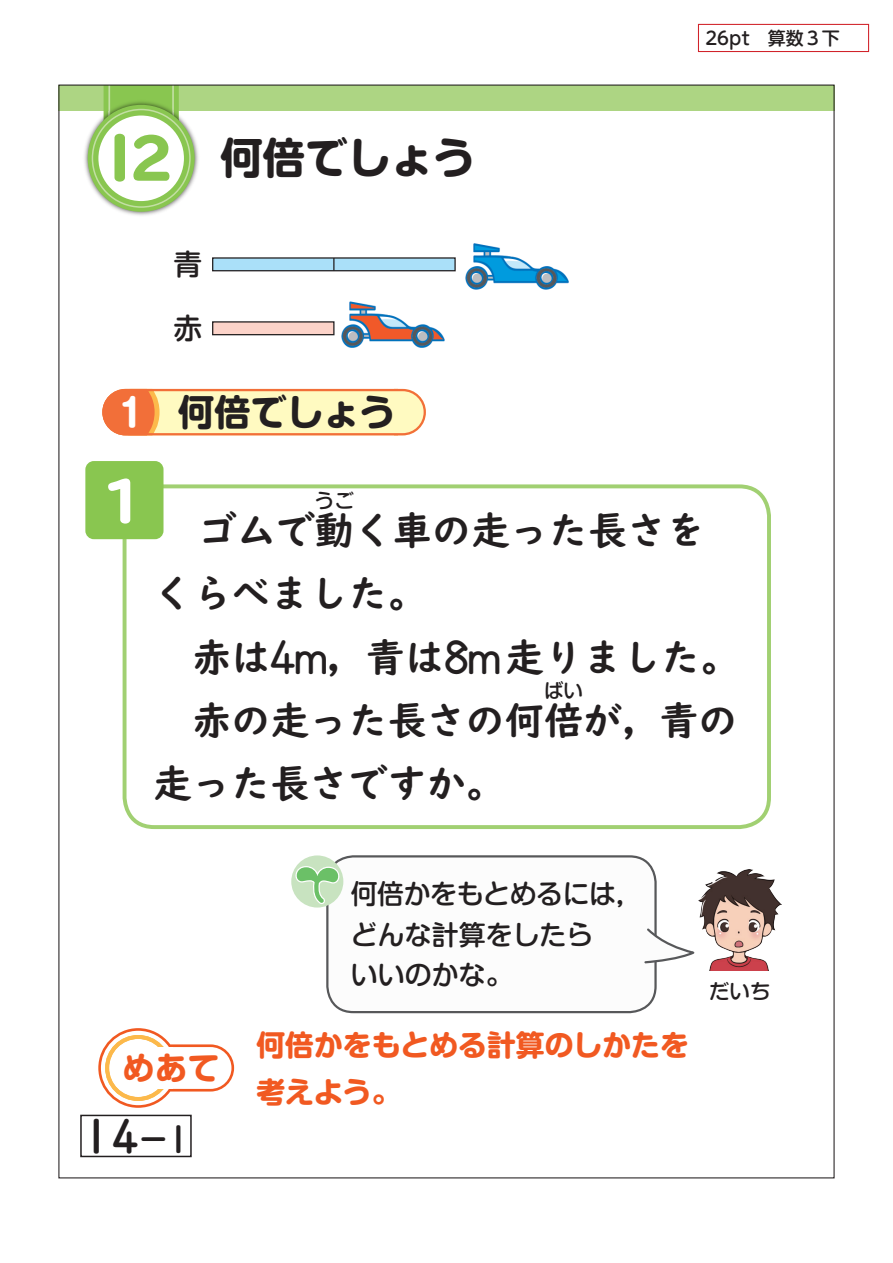
<style>
.page{position:relative;width:893px;height:1263px;background:#fff}
.page>*{position:absolute;margin:0;border:0;box-sizing:border-box;transform-origin:0 0}
.t1{font:700 42.45px "G Shin M Go Pro";color:#231f20}
.t2{font:700 39px/63.3px "UD Digi Kyokasho Std";color:#231f20}
.t3{font:39px "MOG Suuji K60";color:#231f20}
.t4{font:700 36.3px "G Shin M Go Pro";color:#231f20}
.t5{font:700 31.65px "G Shin M Go Pro";color:#f15921}
.t6{font:700 28.8px/46.5px "G Shin M Go Pro";color:#f15921}
.t7{font:500 28.65px "G Shin M Go Pro";color:#231f20}
.t8{font:500 27px/41px "G Shin M Go Pro";color:#231f20}
.t9{font:500 20.4px "G Shin M Go Pro";color:#231f20}
.t10{font:500 19.5px "G Shin M Go Pro";color:#231f20}
.t11{font:500 18px "UD Shin M Go Pro";color:#231f20}
.s1{font-size:37.2px;color:#fff}
.s2{font-family:"K32 Font EB";font-weight:400}
.s3{font-size:31.2px}
</style>
<div class="page">
<div style="left:59px;top:85px;width:775px;height:25px;background:#add583"></div>
<img style="left:81px;top:110px;width:121px;height:106px">
<div style="left:88px;top:105px;width:107px;height:107px;background:#89c650;border-radius:50%"></div>
<svg style="left:92px;top:87px;width:99px;height:121px"></svg>
<div style="left:213px;top:258px;width:242px;height:13px;background:#aae0f9"></div>
<div style="left:212px;top:257px;width:244px;height:14px;border:1px solid #231f20"></div>
<svg style="left:333px;top:258px;width:2px;height:13px"></svg>
<img style="left:465px;top:243px;width:104px;height:47px">
<img style="left:341px;top:301px;width:104px;height:47px">
<div style="left:213px;top:322px;width:121px;height:13px;background:#fcd3c9"></div>
<div style="left:212px;top:321px;width:123px;height:14px;border:1px solid #231f20"></div>
<svg style="left:102px;top:389px;width:324px;height:46px;background:#fcdaa3"></svg>
<div style="left:123px;top:484px;width:648px;height:345px;border:4px solid #a1d072;border-radius:30px"></div>
<div style="left:326px;top:855px;width:331px;height:158px;border:2px solid #57585a;border-radius:26px"></div>
<div style="left:291px;top:855px;width:52px;height:52px;background:#c8e3c0;border-radius:50%"></div>
<svg style="left:295px;top:866px;width:45px;height:38px"></svg>
<svg style="left:644px;top:928px;width:50px;height:35px"></svg>
<img style="left:698px;top:869px;width:84px;height:101px">
<div style="left:85px;top:461px;width:78px;height:78px;background:#89c650;border-radius:8px"></div>
<svg style="left:108px;top:478px;width:22px;height:46px"></svg>
<div style="left:91px;top:1115px;width:11px;height:41px;border:6px solid #fff;border-radius:3px"></div>
<svg style="left:98px;top:1028px;width:136px;height:130px"></svg>
<div style="left:139px;top:1134px;width:29px;height:9px;border:6px solid #fff;border-radius:2px"></div>
<div style="left:173px;top:1122px;width:11px;height:34px;border:6px solid #fff;border-radius:2px"></div>
<div style="left:80px;top:1115px;width:112px;height:42px;border:2px solid #231f20"></div>
<div style="left:698px;top:24px;width:171px;height:28px;background:#fff;border:1px solid #d1232a"></div>
<p class="t1" style="left:220px;top:123px;width:257px">何倍でしょう</p>
<p class="t7" style="left:174px;top:241px;width:30px">青</p>
<p class="t7" style="left:174px;top:305px;width:30px">赤</p>
<p class="t4" style="left:117px;top:382px;width:281px"><span class="s1">1</span> 何倍でしょう</p>
<p class="t11" style="left:705px;top:24px;width:136px">26pt　算数３下</p>
<p class="t10" style="left:315px;top:485px;width:41px">うご</p>
<p class="t2" style="left:198px;top:499px;width:509px">ゴムで動く車の走った長さを</p>
<p class="t2" style="left:192px;top:562px;width:549px;text-indent:-39px">くらべました。<br>赤は<span class="s2">4m</span>，青は<span class="s2">8m</span>走りました。赤の走った長さの何倍が，青の</p>
<p class="t10" style="left:544px;top:675px;width:41px">ばい</p>
<p class="t2" style="left:153px;top:752px;width:353px">走った長さですか。</p>
<p class="t5" style="left:123px;top:1042px;width:98px">めあて</p>
<p class="t3" style="left:82px;top:1114px;width:110px">14<span class="s3">-1</span></p>
<p class="t8" style="left:351px;top:870px;width:293px">何倍かをもとめるには，どんな計算をしたら<br>いいのかな。</p>
<p class="t6" style="left:256px;top:1018px;width:434px">何倍かをもとめる計算のしかたを考えよう。</p>
<p class="t9" style="left:709px;top:975px;width:63px">だいち</p>
</div>
